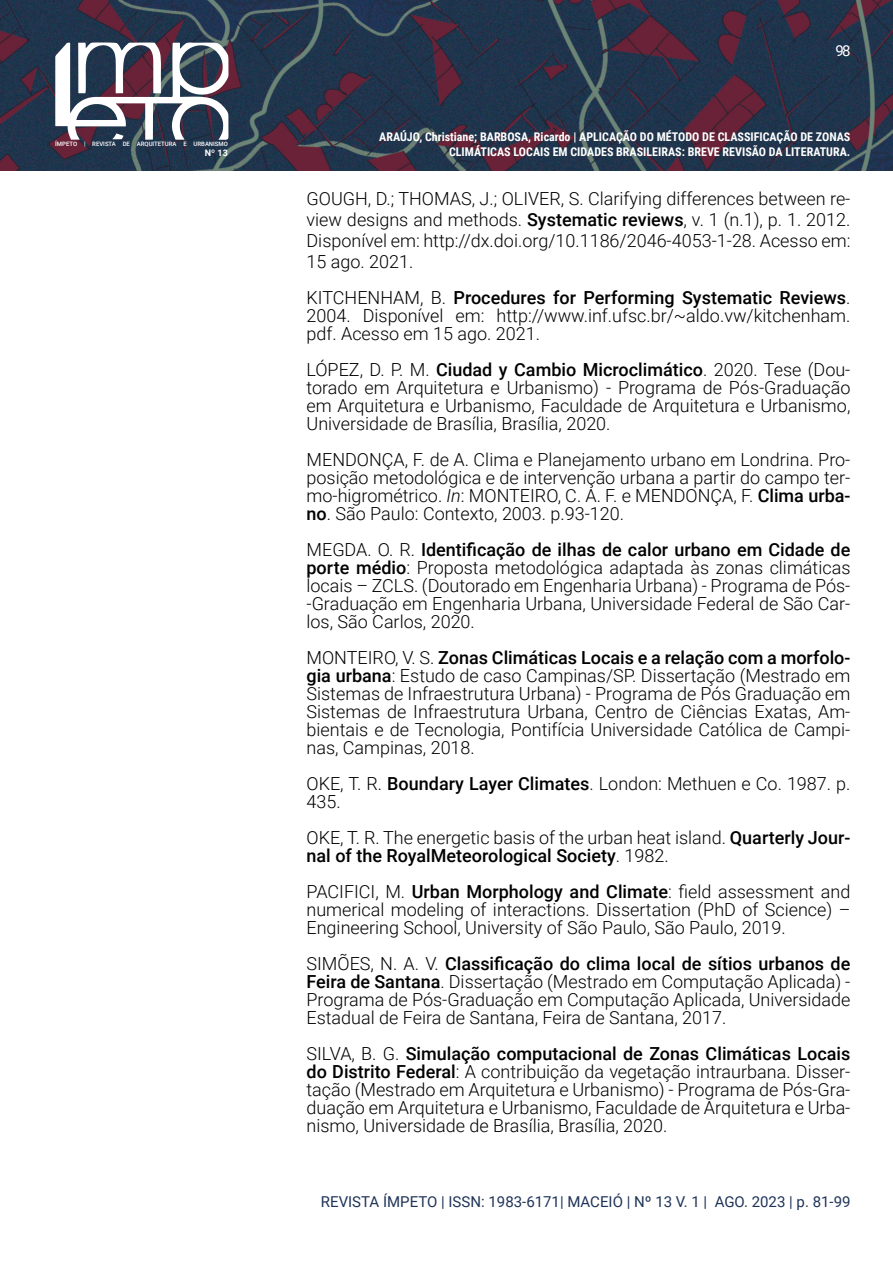
<style>
.page{position:relative;width:893px;height:1263px;background:#fff}
.page>*{position:absolute;margin:0;border:0;box-sizing:border-box;transform-origin:0 0}
.t1{font:300 18px/18px "Roboto";color:#000;text-align:justify}
.t2{font:15px "Roboto";color:#1f3358}
.t3{font:15px "Roboto";color:#fff}
.t4{font:700 12px/14.4px "Roboto Condensed";color:#fff;text-align:right}
.t5{font:700 9px "Roboto";color:#fff}
.t6{font:500 6px "Roboto";color:#fff}
.s1{font-weight:500}
.s2{font-style:italic}
</style>
<div class="page">
<img style="left:0;top:0;width:893px;height:170px">
<svg style="left:55px;top:42px;width:174px;height:98px"></svg>
<p class="t6" style="left:55px;top:140px;width:174px">ÍMPETO | REVISTA DE ARQUITETURA E URBANISMO</p>
<p class="t5" style="left:205px;top:147px;width:25px">Nº 13</p>
<p class="t3" style="left:836px;top:41px;width:16px">98</p>
<p class="t4" style="left:379px;top:129px;width:473px">ARAÚJO, Christiane; BARBOSA, Ricardo | APLICAÇÃO DO MÉTODO DE CLASSIFICAÇÃO DE ZONAS<br>CLIMÁTICAS LOCAIS EM CIDADES BRASILEIRAS: BREVE REVISÃO DA LITERATURA.</p>
<p class="t1" style="left:306px;top:187px;width:545px;line-height:21px">GOUGH, D.; THOMAS, J.; OLIVER, S. Clarifying differences between re&shy;view designs and methods. <span class="s1">Systematic reviews</span>, v. 1 (n.1), p. 1. 2012.<br>Disponível em: http://dx.doi.org/10.1186/2046-4053-1-28. Acesso em:<br>15 ago. 2021.</p>
<p class="t1" style="left:306px;top:288px;width:545px">KITCHENHAM, B. <span class="s1">Procedures for Performing Systematic Reviews</span>.<br>2004. Disponível em: http://www.inf.ufsc.br/~aldo.vw/kitchenham. pdf. Acesso em 15 ago. 2021.</p>
<p class="t1" style="left:306px;top:360px;width:545px">LÓPEZ, D. P. M. <span class="s1">Ciudad y Cambio Microclimático</span>. 2020. Tese (Dou&shy;torado em Arquitetura e Urbanismo) - Programa de Pós-Graduação em Arquitetura e Urbanismo, Faculdade de Arquitetura e Urbanismo, Universidade de Brasília, Brasília, 2020.</p>
<p class="t1" style="left:306px;top:450px;width:545px">MENDONÇA, F. de A. Clima e Planejamento urbano em Londrina. Pro&shy;posição metodológica e de intervenção urbana a partir do campo ter&shy;mo-higrométrico. <span class="s2">In</span>: MONTEIRO, C. A. F. e MENDONÇA, F. <span class="s1">Clima urba&shy;no</span>. São Paulo: Contexto, 2003. p.93-120.</p>
<p class="t1" style="left:306px;top:540px;width:545px">MEGDA. O. R. <span class="s1">Identificação de ilhas de calor urbano em Cidade de porte médio</span>: Proposta metodológica adaptada às zonas climáticas locais – ZCLS. (Doutorado em Engenharia Urbana) - Programa de Pós--Graduação em Engenharia Urbana, Universidade Federal de São Car&shy;los, São Carlos, 2020.</p>
<p class="t1" style="left:306px;top:648px;width:545px">MONTEIRO, V. S. <span class="s1">Zonas Climáticas Locais e a relação com a morfolo&shy;gia urbana</span>: Estudo de caso Campinas/SP. Dissertação (Mestrado em Sistemas de Infraestrutura Urbana) - Programa de Pós Graduação em Sistemas de Infraestrutura Urbana, Centro de Ciências Exatas, Am&shy;bientais e de Tecnologia, Pontifícia Universidade Católica de Campi&shy;nas, Campinas, 2018.</p>
<p class="t1" style="left:306px;top:774px;width:545px">OKE, T. R. <span class="s1">Boundary Layer Climates</span>. London: Methuen e Co. 1987. p.<br>435.</p>
<p class="t1" style="left:306px;top:828px;width:545px">OKE, T. R. The energetic basis of the urban heat island. <span class="s1">Quarterly Jour&shy;nal of the RoyalMeteorological Society</span>. 1982.</p>
<p class="t1" style="left:306px;top:882px;width:545px">PACIFICI, M. <span class="s1">Urban Morphology and Climate</span>: field assessment and numerical modeling of interactions. Dissertation (PhD of Science) – Engineering School, University of São Paulo, São Paulo, 2019.</p>
<p class="t1" style="left:306px;top:954px;width:545px">SIMÕES, N. A. V. <span class="s1">Classificação do clima local de sítios urbanos de Feira de Santana</span>. Dissertação (Mestrado em Computação Aplicada) - Programa de Pós-Graduação em Computação Aplicada, Universidade Estadual de Feira de Santana, Feira de Santana, 2017.</p>
<p class="t1" style="left:306px;top:1044px;width:545px">SILVA, B. G. <span class="s1">Simulação computacional de Zonas Climáticas Locais do Distrito Federal</span>: A contribuição da vegetação intraurbana. Disser&shy;tação (Mestrado em Arquitetura e Urbanismo) - Programa de Pós-Gra&shy;duação em Arquitetura e Urbanismo, Faculdade de Arquitetura e Urba&shy;nismo, Universidade de Brasília, Brasília, 2020.</p>
<p class="t2" style="left:321px;top:1191px;width:531px">REVISTA ÍMPETO | ISSN: 1983-6171| MACEIÓ | Nº 13 V. 1 | AGO. 2023 | p. 81-99</p>
</div>
